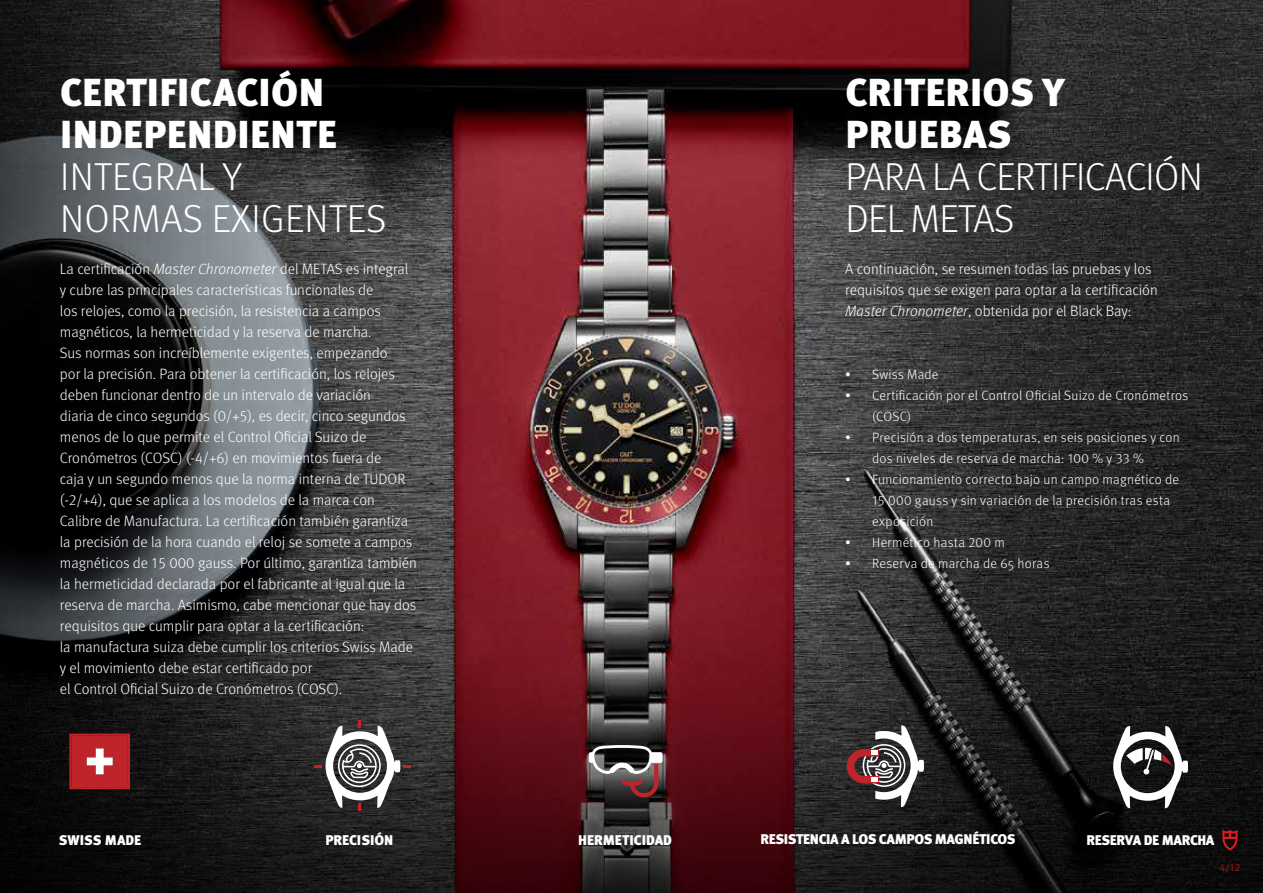
<style>
.page{position:relative;width:1263px;height:893px;background:#fff}
.page>*{position:absolute;margin:0;border:0;box-sizing:border-box;transform-origin:0 0}
.t1{font:900 39px/42px "Meta Pro";letter-spacing:.01em;color:#fff}
.t2{font:300 39px/42px "Meta Pro";letter-spacing:-.01em;color:#fff}
.t3{font:300 39px/42px "Meta Pro";letter-spacing:.01em;color:#fff}
.t4{font:300 15px/21px "Meta Pro";color:#fff}
.t5{font:900 14.1px "Meta Pro";letter-spacing:-.025em;color:#fff}
.t6{font:900 14.1px "Meta Pro";color:#fff}
.t7{font:900 13.95px "Meta Pro";color:#fff}
.t8{font:300 13.5px/21px "Meta Pro";letter-spacing:.015em;color:#fff}
.t9{font:300 10.5px "Meta Pro";color:#e11b22}
.s1{font-style:italic}
</style>
<div class="page">
<img style="left:621px;top:0;width:642px;height:283px">
<img style="left:0;top:0;width:621px;height:283px">
<img style="left:0;top:283px;width:1263px;height:610px">
<svg style="left:69px;top:734px;width:61px;height:55px;background:#c03a3f"></svg>
<svg style="left:589px;top:745px;width:73px;height:52px;background:#635657"></svg>
<svg style="left:1113px;top:726px;width:75px;height:82px"></svg>
<svg style="left:847px;top:725px;width:77px;height:82px"></svg>
<svg style="left:315px;top:721px;width:95px;height:90px"></svg>
<svg style="left:1222px;top:829px;width:15px;height:21px"></svg>
<h1 class="t1" style="left:60px;top:69px;width:278px">CERTIFICACIÓN<br>INDEPENDIENTE</h1>
<h1 class="t3" style="left:60px;top:153px;width:328px">INTEGRAL Y<br>NORMAS EXIGENTES</h1>
<p class="t4" style="left:60px;top:257px;width:358px">La certificación <span class="s1">Master Chronometer</span> del METAS es integral y cubre las principales características funcionales de<br>los relojes, como la precisión, la resistencia a campos magnéticos, la hermeticidad y la reserva de marcha.<br>Sus normas son increíblemente exigentes, empezando<br>por la precisión. Para obtener la certificación, los relojes deben funcionar dentro de un intervalo de variación<br>diaria de cinco segundos (0/+5), es decir, cinco segundos menos de lo que permite el Control Oficial Suizo de Cronómetros (COSC) (-4/+6) en movimientos fuera de<br>caja y un segundo menos que la norma interna de TUDOR (-2/+4), que se aplica a los modelos de la marca con Calibre de Manufactura. La certificación también garantiza la precisión de la hora cuando el reloj se somete a campos magnéticos de 15 000 gauss. Por último, garantiza también la hermeticidad declarada por el fabricante al igual que la reserva de marcha. Asimismo, cabe mencionar que hay dos requisitos que cumplir para optar a la certificación:<br>la manufactura suiza debe cumplir los criterios Swiss Made y el movimiento debe estar certificado por<br>el Control Oficial Suizo de Cronómetros (COSC).</p>
<h1 class="t1" style="left:845px;top:69px;width:221px">CRITERIOS Y<br>PRUEBAS</h1>
<h1 class="t2" style="left:845px;top:153px;width:359px">PARA LA CERTIFICACIÓN<br>DEL METAS</h1>
<p class="t4" style="left:845px;top:257px;width:314px">A continuación, se resumen todas las pruebas y los requisitos que se exigen para optar a la certificación<br><span class="s1">Master Chronometer</span>, obtenida por el Black Bay:</p>
<p class="t8" style="left:845px;top:363px;width:95px">• Swiss Made</p>
<p class="t8" style="left:872px;top:384px;width:317px;text-indent:-27px">• Certificación por el Control Oficial Suizo de Cronómetros (COSC)</p>
<p class="t8" style="left:872px;top:426px;width:309px;text-indent:-27px">• Precisión a dos temperaturas, en seis posiciones y con dos niveles de reserva de marcha: 100 % y 33 %</p>
<p class="t8" style="left:872px;top:468px;width:308px;text-indent:-27px">• Funcionamiento correcto bajo un campo magnético de<br>15 000 gauss y sin variación de la precisión tras esta exposición</p>
<p class="t8" style="left:845px;top:531px;width:161px">• Hermético hasta 200 m</p>
<p class="t8" style="left:845px;top:552px;width:206px">• Reserva de marcha de 65 horas</p>
<p class="t7" style="left:59px;top:829px;width:84px">SWISS MADE</p>
<p class="t6" style="left:325px;top:829px;width:70px">PRECISIÓN</p>
<p class="t6" style="left:578px;top:829px;width:95px">HERMETICIDAD</p>
<p class="t5" style="left:760px;top:827px;width:256px">RESISTENCIA A LOS CAMPOS MAGNÉTICOS</p>
<p class="t5" style="left:1086px;top:829px;width:129px">RESERVA DE MARCHA</p>
<p class="t9" style="left:1220px;top:860px;width:22px">4/12</p>
</div>
